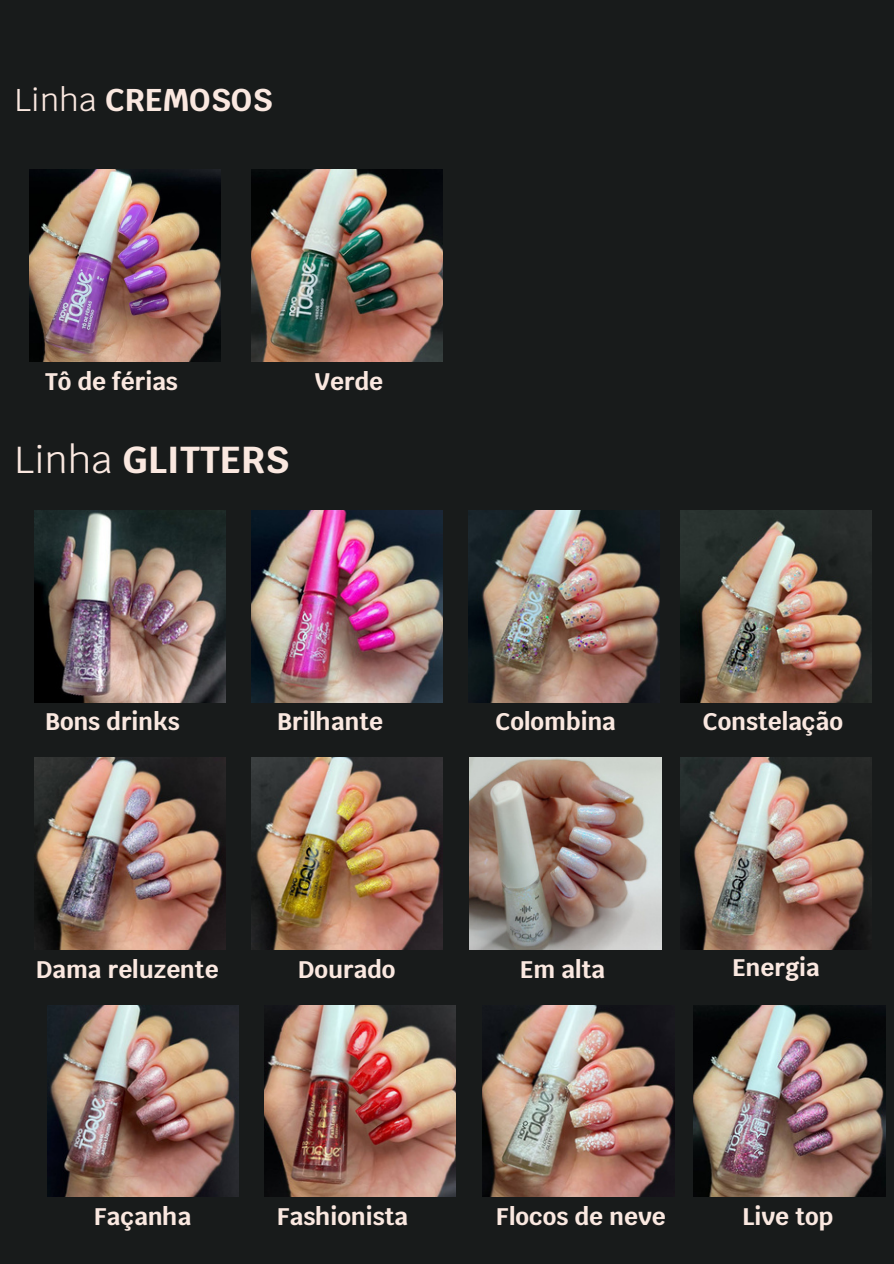
<style>
.page{position:relative;width:894px;height:1264px;background:#fff}
.page>*{position:absolute;margin:0;border:0;box-sizing:border-box;transform-origin:0 0}
.t1{font:700 37.5px "Krub";color:#fae8e0}
.t2{font:700 31.5px "Krub";color:#fae8e0}
.t3{font:700 24px "Krub";color:#fae8e0}
.s1{font-weight:400}
</style>
<div class="page">
<div style="left:0;top:0;width:893px;height:1263px;background:#181b1b"></div>
<img style="left:30px;top:170px;width:191px;height:191px">
<img style="left:251px;top:170px;width:191px;height:191px">
<img style="left:34px;top:510px;width:192px;height:192px">
<img style="left:251px;top:510px;width:191px;height:192px">
<img style="left:468px;top:510px;width:191px;height:192px">
<img style="left:680px;top:510px;width:191px;height:192px">
<img style="left:34px;top:758px;width:192px;height:191px">
<img style="left:251px;top:758px;width:191px;height:191px">
<img style="left:469px;top:758px;width:192px;height:191px">
<img style="left:680px;top:758px;width:191px;height:191px">
<img style="left:47px;top:1005px;width:192px;height:191px">
<img style="left:264px;top:1005px;width:191px;height:191px">
<img style="left:482px;top:1005px;width:192px;height:191px">
<img style="left:693px;top:1005px;width:191px;height:191px">
<p class="t2" style="left:15px;top:79px;width:259px"><span class="s1">Linha</span> CREMOSOS</p>
<p class="t3" style="left:45px;top:365px;width:134px">Tô de férias</p>
<p class="t1" style="left:15px;top:435px;width:276px"><span class="s1">Linha</span> GLITTERS</p>
<p class="t3" style="left:315px;top:365px;width:70px">Verde</p>
<p class="t3" style="left:45px;top:706px;width:136px">Bons drinks</p>
<p class="t3" style="left:277px;top:706px;width:107px">Brilhante</p>
<p class="t3" style="left:36px;top:953px;width:184px">Dama reluzente</p>
<p class="t3" style="left:298px;top:953px;width:99px">Dourado</p>
<p class="t3" style="left:495px;top:706px;width:122px">Colombina</p>
<p class="t3" style="left:520px;top:953px;width:86px">Em alta</p>
<p class="t3" style="left:702px;top:706px;width:142px">Constelação</p>
<p class="t3" style="left:732px;top:951px;width:89px">Energia</p>
<p class="t3" style="left:94px;top:1200px;width:99px">Façanha</p>
<p class="t3" style="left:277px;top:1200px;width:133px">Fashionista</p>
<p class="t3" style="left:496px;top:1200px;width:171px">Flocos de neve</p>
<p class="t3" style="left:741px;top:1200px;width:92px">Live top</p>
</div>
